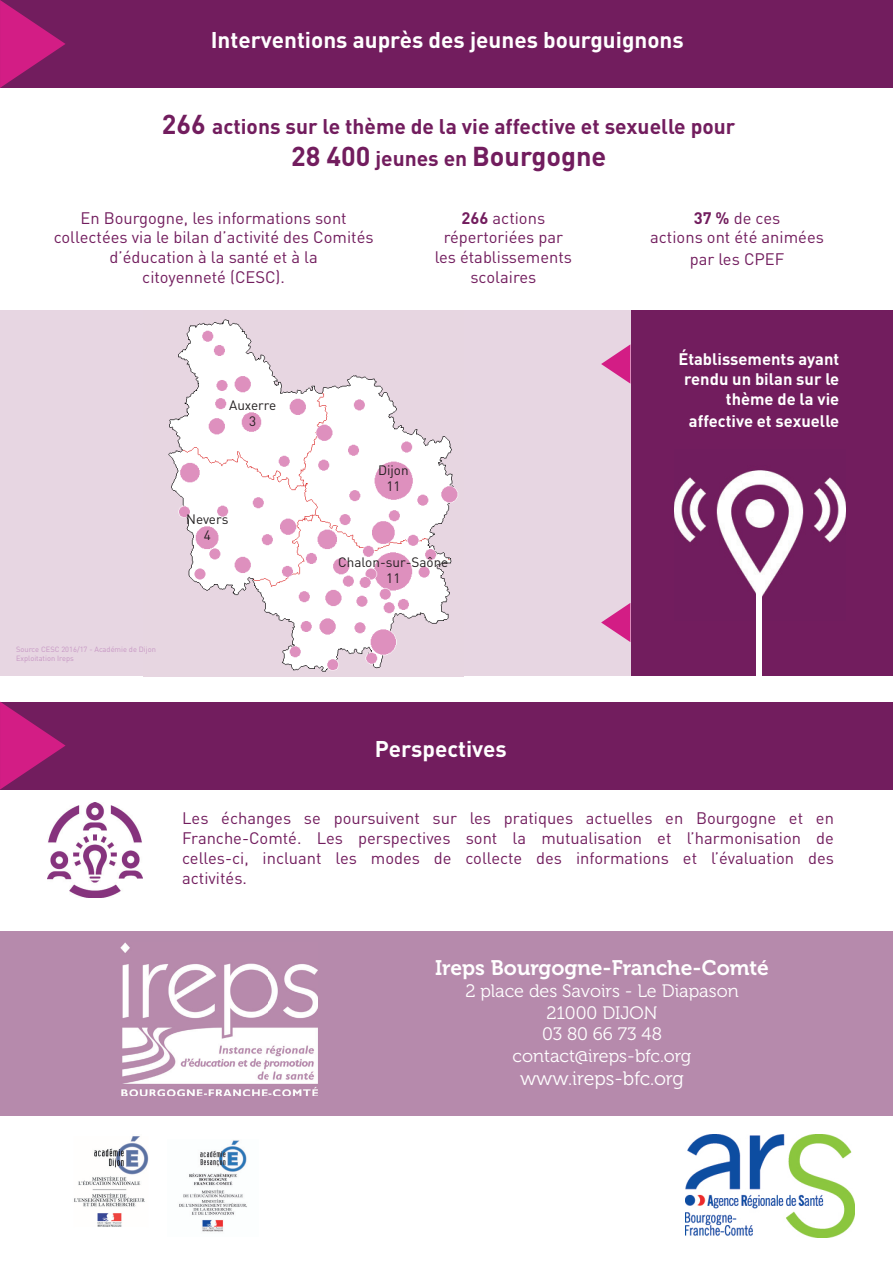
<style>
.page{position:relative;width:893px;height:1263px;background:#fff}
.page>*{position:absolute;margin:0;border:0;box-sizing:border-box;transform-origin:0 0}
.t1{font:700 27px "DIN";color:#721d5e}
.t2{font:700 22.5px "DIN";color:#fff}
.t3{font:700 21px "DIN";color:#721d5e}
.t4{font:21px "Museo 700";color:#fff}
.t5{font:19.5px "Museo 300";color:#fff}
.t6{font:18px/21.6px "Museo 300";color:#fff;text-align:center}
.t7{font:500 16.5px/19.8px "DIN";color:#721d5e;text-align:center}
.t8{font:700 16.5px/19.8px "DIN";color:#fff;text-align:right}
.t9{font:500 13.5px/16.2px "DIN";color:#231f20;text-align:center}
.t10{font:500 7.5px/9px "DIN";color:#c797c4}
.s1{font-size:27px}
.s2{font-size:21px}
.s3{font-weight:700}
</style>
<div class="page">
<img style="left:686px;top:1135px;width:169px;height:102px">
<div style="left:0;top:931px;width:893px;height:184px;background:#b68aac"></div>
<img style="left:121px;top:943px;width:197px;height:153px">
<img style="left:48px;top:803px;width:94px;height:95px">
<div style="left:629px;top:311px;width:264px;height:365px;background:#721d5e"></div>
<img style="left:674px;top:470px;width:171px;height:151px">
<div style="left:757px;top:579px;width:5px;height:162px;background:#fff"></div>
<div style="left:0;top:702px;width:893px;height:87px;background:#721d5e"></div>
<div style="left:0;top:0;width:893px;height:88px;background:#721d5e"></div>
<svg style="left:0;top:0;width:66px;height:88px"></svg>
<svg style="left:0;top:702px;width:66px;height:87px"></svg>
<img style="left:74px;top:1136px;width:75px;height:91px">
<img style="left:179px;top:1140px;width:68px;height:92px">
<div style="left:0;top:311px;width:630px;height:365px;background:#e7d6e2"></div>
<img style="left:143px;top:319px;width:320px;height:358px">
<svg style="left:601px;top:344px;width:29px;height:40px"></svg>
<svg style="left:601px;top:603px;width:29px;height:39px"></svg>
<h2 class="t2" style="left:211px;top:25px;width:474px">Interventions auprès des jeunes bourguignons</h2>
<p class="t3" style="left:162px;top:112px;width:575px"><span class="s1">266</span> actions sur le thème de la vie affective et sexuelle pour</p>
<h1 class="t1" style="left:291px;top:138px;width:317px">28 400 <span class="s2">jeunes en</span> Bourgogne</h1>
<p class="t7" style="left:54px;top:207px;width:321px">En Bourgogne, les informations sont collectées via le bilan d’activité des Comités d’éducation à la santé et à la<br>citoyenneté (CESC).</p>
<p class="t7" style="left:435px;top:207px;width:139px"><span class="s3">266</span> actions répertoriées par les établissements scolaires</p>
<p class="t7" style="left:650px;top:207px;width:175px"><span class="s3">37 %</span> de ces<br>actions ont été animées</p>
<p class="t7" style="left:690px;top:249px;width:96px">par les CPEF</p>
<p class="t9" style="left:229px;top:396px;width:49px">Auxerre<br>3</p>
<p class="t9" style="left:186px;top:511px;width:44px">Nevers<br>4</p>
<p class="t10" style="left:16px;top:645px;width:141px">Source CESC 2016/17 - Académie de Dijon<br>Exploitation Ireps</p>
<p class="t9" style="left:378px;top:462px;width:32px">Dijon<br>11</p>
<p class="t9" style="left:338px;top:553px;width:112px">Chalon-sur-Saône<br>11</p>
<p class="t8" style="left:678px;top:349px;width:162px">Établissements ayant rendu un bilan sur le thème de la vie</p>
<p class="t8" style="left:689px;top:410px;width:152px">affective et sexuelle</p>
<h2 class="t2" style="left:375px;top:734px;width:133px">Perspectives</h2>
<p class="t7" style="left:182px;top:808px;width:653px;text-align:justify">Les échanges se poursuivent sur les pratiques actuelles en Bourgogne et en Franche-Comté. Les perspectives sont la mutualisation et l’harmonisation de celles-ci, incluant les modes de collecte des informations et l’évaluation des activités.</p>
<p class="t4" style="left:435px;top:956px;width:335px">Ireps Bourgogne-Franche-Comté</p>
<p class="t6" style="left:465px;top:980px;width:275px">2 place des Savoirs - Le Diapason<br>21000 DIJON<br>03 80 66 73 48 contact@ireps-bfc.org</p>
<p class="t5" style="left:520px;top:1068px;width:165px">www.ireps-bfc.org</p>
</div>
